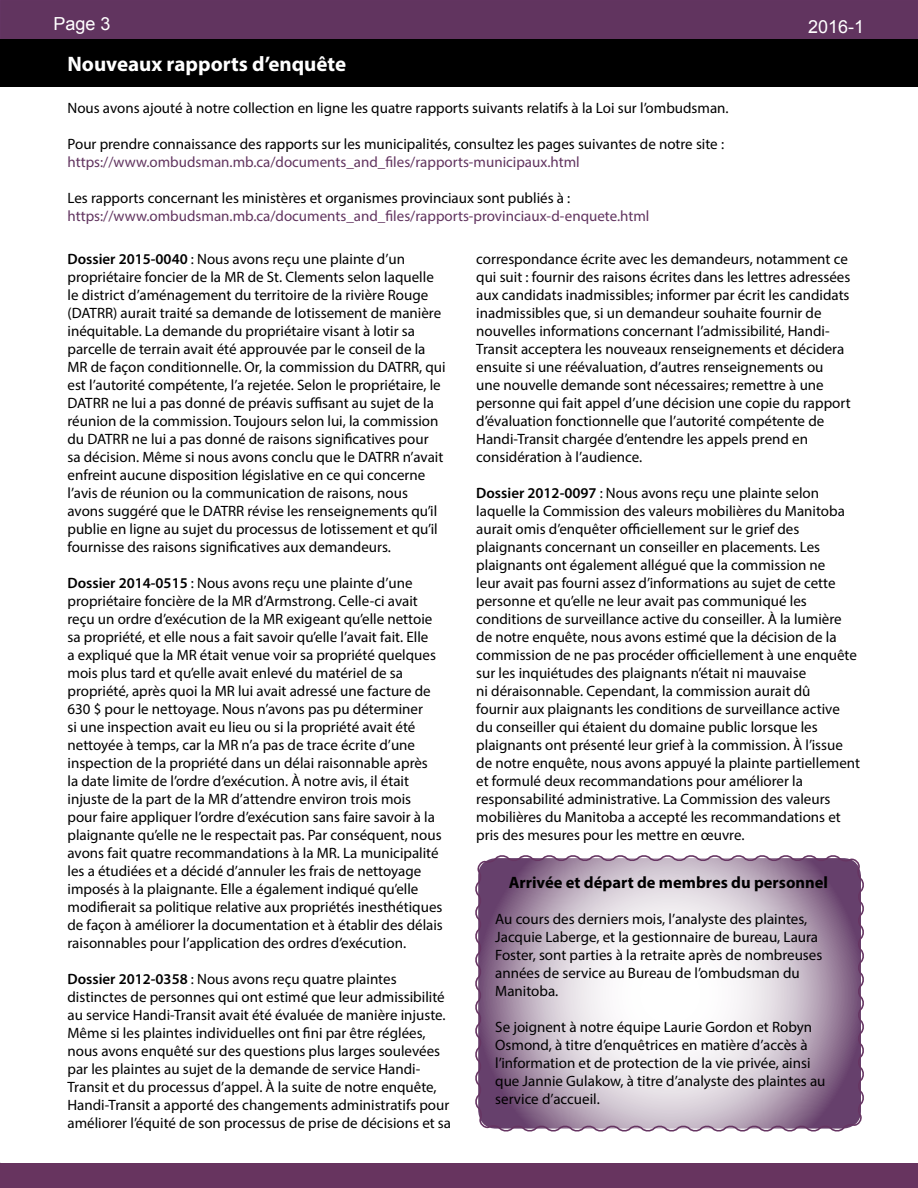
<style>
.page{position:relative;width:918px;height:1188px;background:#fff}
.page>*{position:absolute;margin:0;border:0;box-sizing:border-box;transform-origin:0 0}
.t1{font:700 21px "Myriad Pro";color:#fff}
.t2{font:18px "Arial";color:#fff}
.t3{font:700 16.5px "Myriad Pro";color:#000}
.t4{font:15px/18px "Myriad Pro";color:#000}
.t5{font:15px "Myriad Pro";color:#61345f}
.s1{font-weight:600}
</style>
<div class="page">
<div style="left:0;top:0;width:918px;height:40px;background:#61345f"></div>
<div style="left:1px;top:1163px;width:917px;height:24px;background:#67345f"></div>
<div style="left:0;top:40px;width:918px;height:47px;background:#000"></div>
<svg style="left:475px;top:855px;width:389px;height:277px"></svg>
<p class="t2" style="left:54px;top:11px;width:59px">Page 3</p>
<p class="t2" style="left:808px;top:14px;width:58px">2016-1</p>
<h1 class="t1" style="left:68px;top:50px;width:280px">Nouveaux rapports d’enquête</h1>
<p class="t4" style="left:68px;top:98px;width:663px">Nous avons ajouté à notre collection en ligne les quatre rapports suivants relatifs à la Loi sur l’ombudsman.</p>
<p class="t4" style="left:68px;top:134px;width:658px">Pour prendre connaissance des rapports sur les municipalités, consultez les pages suivantes de notre site :</p>
<p class="t5" style="left:68px;top:152px;width:514px">https://www.ombudsman.mb.ca/documents_and_files/rapports-municipaux.html</p>
<p class="t4" style="left:68px;top:188px;width:504px">Les rapports concernant les ministères et organismes provinciaux sont publiés à :</p>
<p class="t5" style="left:68px;top:206px;width:583px">https://www.ombudsman.mb.ca/documents_and_files/rapports-provinciaux-d-enquete.html</p>
<p class="t4" style="left:68px;top:250px;width:380px"><span class="s1">Dossier 2015-0040</span> : Nous avons reçu une plainte d’un propriétaire foncier de la MR de St. Clements selon laquelle le district d’aménagement du territoire de la rivière Rouge (DATRR) aurait traité sa demande de lotissement de manière inéquitable. La demande du propriétaire visant à lotir sa parcelle de terrain avait été approuvée par le conseil de la MR de façon conditionnelle. Or, la commission du DATRR, qui est l’autorité compétente, l’a rejetée. Selon le propriétaire, le DATRR ne lui a pas donné de préavis suffisant au sujet de la réunion de la commission. Toujours selon lui, la commission du DATRR ne lui a pas donné de raisons significatives pour<br>sa décision. Même si nous avons conclu que le DATRR n’avait enfreint aucune disposition législative en ce qui concerne l’avis de réunion ou la communication de raisons, nous avons suggéré que le DATRR révise les renseignements qu’il publie en ligne au sujet du processus de lotissement et qu’il fournisse des raisons significatives aux demandeurs.</p>
<p class="t4" style="left:68px;top:574px;width:377px"><span class="s1">Dossier 2014-0515</span> : Nous avons reçu une plainte d’une propriétaire foncière de la MR d’Armstrong. Celle-ci avait reçu un ordre d’exécution de la MR exigeant qu’elle nettoie sa propriété, et elle nous a fait savoir qu’elle l’avait fait. Elle<br>a expliqué que la MR était venue voir sa propriété quelques mois plus tard et qu’elle avait enlevé du matériel de sa propriété, après quoi la MR lui avait adressé une facture de 630 $ pour le nettoyage. Nous n’avons pas pu déterminer<br>si une inspection avait eu lieu ou si la propriété avait été nettoyée à temps, car la MR n’a pas de trace écrite d’une inspection de la propriété dans un délai raisonnable après<br>la date limite de l’ordre d’exécution. À notre avis, il était injuste de la part de la MR d’attendre environ trois mois pour faire appliquer l’ordre d’exécution sans faire savoir à la plaignante qu’elle ne le respectait pas. Par conséquent, nous avons fait quatre recommandations à la MR. La municipalité les a étudiées et a décidé d’annuler les frais de nettoyage imposés à la plaignante. Elle a également indiqué qu’elle modifierait sa politique relative aux propriétés inesthétiques de façon à améliorer la documentation et à établir des délais raisonnables pour l’application des ordres d’exécution.</p>
<p class="t4" style="left:68px;top:970px;width:385px"><span class="s1">Dossier 2012-0358</span> : Nous avons reçu quatre plaintes distinctes de personnes qui ont estimé que leur admissibilité au service Handi-Transit avait été évaluée de manière injuste.<br>Même si les plaintes individuelles ont fini par être réglées, nous avons enquêté sur des questions plus larges soulevées par les plaintes au sujet de la demande de service Handi-Transit et du processus d’appel. À la suite de notre enquête, Handi-Transit a apporté des changements administratifs pour améliorer l’équité de son processus de prise de décisions et sa</p>
<p class="t4" style="left:476px;top:250px;width:376px">correspondance écrite avec les demandeurs, notamment ce qui suit : fournir des raisons écrites dans les lettres adressées aux candidats inadmissibles; informer par écrit les candidats inadmissibles que, si un demandeur souhaite fournir de nouvelles informations concernant l’admissibilité, Handi-Transit acceptera les nouveaux renseignements et décidera ensuite si une réévaluation, d’autres renseignements ou une nouvelle demande sont nécessaires; remettre à une personne qui fait appel d’une décision une copie du rapport d’évaluation fonctionnelle que l’autorité compétente de Handi-Transit chargée d’entendre les appels prend en considération à l’audience.</p>
<p class="t4" style="left:476px;top:484px;width:385px"><span class="s1">Dossier 2012-0097</span> : Nous avons reçu une plainte selon laquelle la Commission des valeurs mobilières du Manitoba aurait omis d’enquêter officiellement sur le grief des plaignants concernant un conseiller en placements. Les plaignants ont également allégué que la commission ne<br>leur avait pas fourni assez d’informations au sujet de cette personne et qu’elle ne leur avait pas communiqué les conditions de surveillance active du conseiller. À la lumière de notre enquête, nous avons estimé que la décision de la commission de ne pas procéder officiellement à une enquête sur les inquiétudes des plaignants n’était ni mauvaise<br>ni déraisonnable. Cependant, la commission aurait dû<br>fournir aux plaignants les conditions de surveillance active du conseiller qui étaient du domaine public lorsque les plaignants ont présenté leur grief à la commission. À l’issue de notre enquête, nous avons appuyé la plainte partiellement et formulé deux recommandations pour améliorer la responsabilité administrative. La Commission des valeurs mobilières du Manitoba a accepté les recommandations et pris des mesures pour les mettre en œuvre.</p>
<p class="t3" style="left:509px;top:871px;width:321px">Arrivée et départ de membres du personnel</p>
<p class="t4" style="left:495px;top:910px;width:329px">Au cours des derniers mois, l’analyste des plaintes, Jacquie Laberge, et la gestionnaire de bureau, Laura Foster, sont parties à la retraite après de nombreuses années de service au Bureau de l’ombudsman du Manitoba.</p>
<p class="t4" style="left:495px;top:1018px;width:332px">Se joignent à notre équipe Laurie Gordon et Robyn Osmond, à titre d’enquêtrices en matière d’accès à l’information et de protection de la vie privée, ainsi que Jannie Gulakow, à titre d’analyste des plaintes au service d’accueil.</p>
</div>
